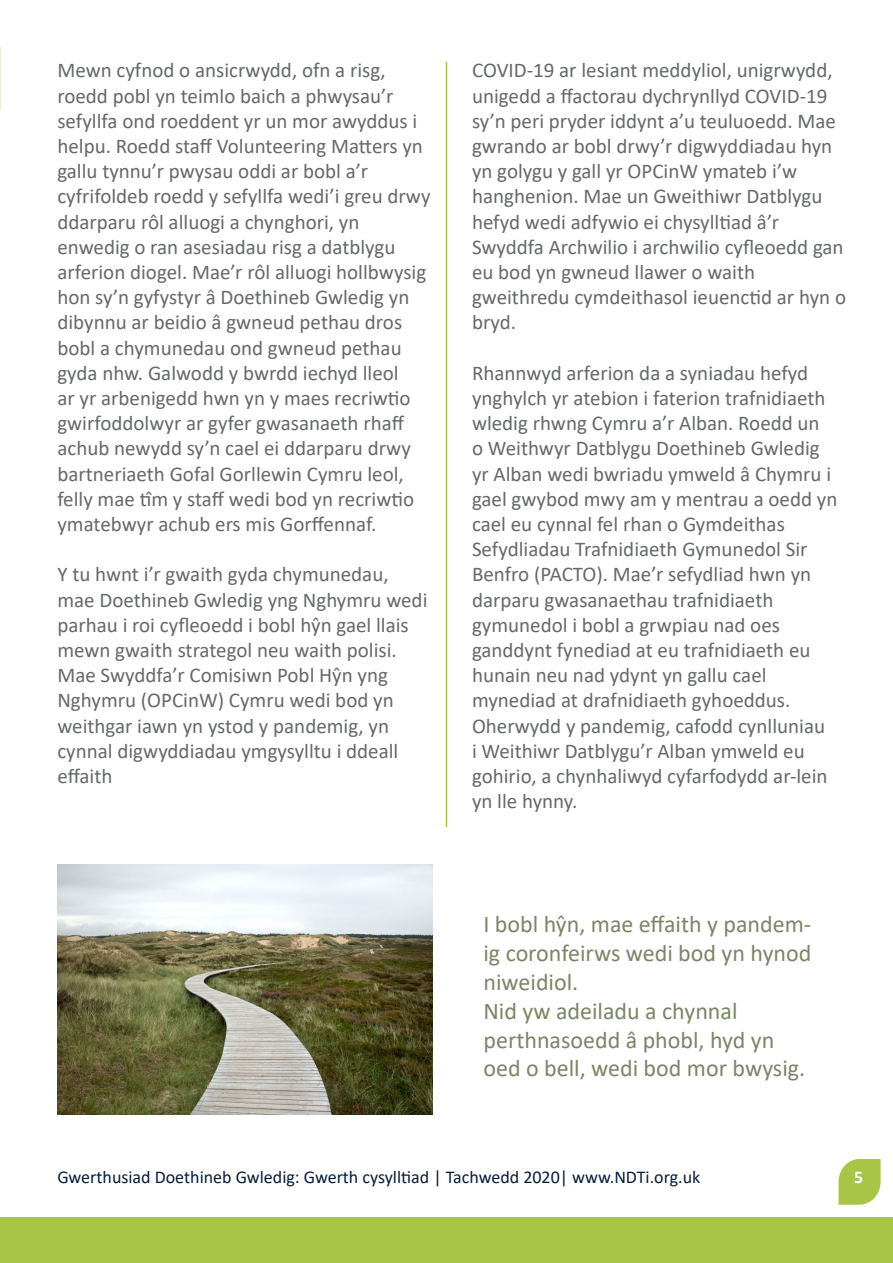
<style>
.page{position:relative;width:893px;height:1263px;background:#fff}
.page>*{position:absolute;margin:0;border:0;box-sizing:border-box;transform-origin:0 0}
.t1{font:24px/28.8px "Calibri";color:#7b8566;text-align:justify}
.t2{font:21px/25.2px "Calibri";color:#666969}
.t3{font:18px "Calibri";color:#061d3c}
.t4{font:700 18px "Calibri";color:#fff}
</style>
<div class="page">
<div style="left:0;top:1217px;width:55px;height:46px;background:#a8c545"></div>
<svg style="left:838px;top:1159px;width:43px;height:46px;background:#b3cc5d"></svg>
<div style="left:4px;top:1217px;width:889px;height:46px;background:#a8c545"></div>
<hr style="left:446px;top:62px;width:1px;height:765px;background:#a8c545">
<img style="left:58px;top:864px;width:374px;height:250px">
<p class="t2" style="left:57px;top:57px;width:367px">Mewn cyfnod o ansicrwydd, ofn a risg, roedd pobl yn teimlo baich a phwysau’r sefyllfa ond roeddent yr un mor awyddus i helpu. Roedd staff Volunteering Matters yn gallu tynnu’r pwysau oddi ar bobl a’r</p>
<p class="t2" style="left:57px;top:183px;width:375px">cyfrifoldeb roedd y sefyllfa wedi’i greu drwy ddarparu rôl alluogi a chynghori, yn</p>
<p class="t2" style="left:57px;top:234px;width:370px">enwedig o ran asesiadau risg a datblygu arferion diogel. Mae’r rôl alluogi hollbwysig hon sy’n gyfystyr â Doethineb Gwledig yn dibynnu ar beidio â gwneud pethau dros bobl a chymunedau ond gwneud pethau gyda nhw. Galwodd y bwrdd iechyd lleol<br>ar yr arbenigedd hwn yn y maes recriwtio gwirfoddolwyr ar gyfer gwasanaeth rhaff achub newydd sy’n cael ei ddarparu drwy bartneriaeth Gofal Gorllewin Cymru leol, felly mae tîm y staff wedi bod yn recriwtio ymatebwyr achub ers mis Gorffennaf.</p>
<p class="t2" style="left:57px;top:561px;width:372px">Y tu hwnt i’r gwaith gyda chymunedau, mae Doethineb Gwledig yng Nghymru wedi parhau i roi cyfleoedd i bobl hŷn gael llais mewn gwaith strategol neu waith polisi.<br>Mae Swyddfa’r Comisiwn Pobl Hŷn yng Nghymru (OPCinW) Cymru wedi bod yn weithgar iawn yn ystod y pandemig, yn cynnal digwyddiadau ymgysylltu i ddeall effaith</p>
<p class="t2" style="left:472px;top:57px;width:366px">COVID-19 ar lesiant meddyliol, unigrwydd, unigedd a ffactorau dychrynllyd COVID-19 sy’n peri pryder iddynt a’u teuluoedd. Mae gwrando ar bobl drwy’r digwyddiadau hyn yn golygu y gall yr OPCinW ymateb i’w hanghenion. Mae un Gweithiwr Datblygu hefyd wedi adfywio ei chysylltiad â’r</p>
<p class="t2" style="left:472px;top:234px;width:373px">Swyddfa Archwilio i archwilio cyfleoedd gan eu bod yn gwneud llawer o waith</p>
<p class="t2" style="left:472px;top:284px;width:376px">gweithredu cymdeithasol ieuenctid ar hyn o bryd.</p>
<p class="t2" style="left:472px;top:360px;width:367px">Rhannwyd arferion da a syniadau hefyd ynghylch yr atebion i faterion trafnidiaeth wledig rhwng Cymru a’r Alban. Roedd un<br>o Weithwyr Datblygu Doethineb Gwledig yr Alban wedi bwriadu ymweld â Chymru i gael gwybod mwy am y mentrau a oedd yn cael eu cynnal fel rhan o Gymdeithas</p>
<p class="t2" style="left:472px;top:536px;width:341px">Sefydliadau Trafnidiaeth Gymunedol Sir<br>Benfro (PACTO). Mae’r sefydliad hwn yn darparu gwasanaethau trafnidiaeth</p>
<p class="t2" style="left:472px;top:612px;width:310px">gymunedol i bobl a grwpiau nad oes</p>
<p class="t2" style="left:472px;top:637px;width:340px">ganddynt fynediad at eu trafnidiaeth eu hunain neu nad ydynt yn gallu cael</p>
<p class="t2" style="left:472px;top:687px;width:357px">mynediad at drafnidiaeth gyhoeddus.<br>Oherwydd y pandemig, cafodd cynlluniau i Weithiwr Datblygu’r Alban ymweld eu gohirio, a chynhaliwyd cyfarfodydd ar-lein yn lle hynny.</p>
<p class="t1" style="left:483px;top:909px;width:329px">I bobl hŷn, mae effaith y pandem&shy;ig coronfeirws wedi bod yn hynod niweidiol.</p>
<p class="t1" style="left:483px;top:996px;width:323px;text-align:left">Nid yw adeiladu a chynnal perthnasoedd â phobl, hyd yn oed o bell, wedi bod mor bwysig.</p>
<p class="t3" style="left:57px;top:1164px;width:644px">Gwerthusiad Doethineb Gwledig: Gwerth cysylltiad | Tachwedd 2020| www.NDTi.org.uk</p>
<p class="t4" style="left:854px;top:1164px;width:11px">5</p>
</div>
